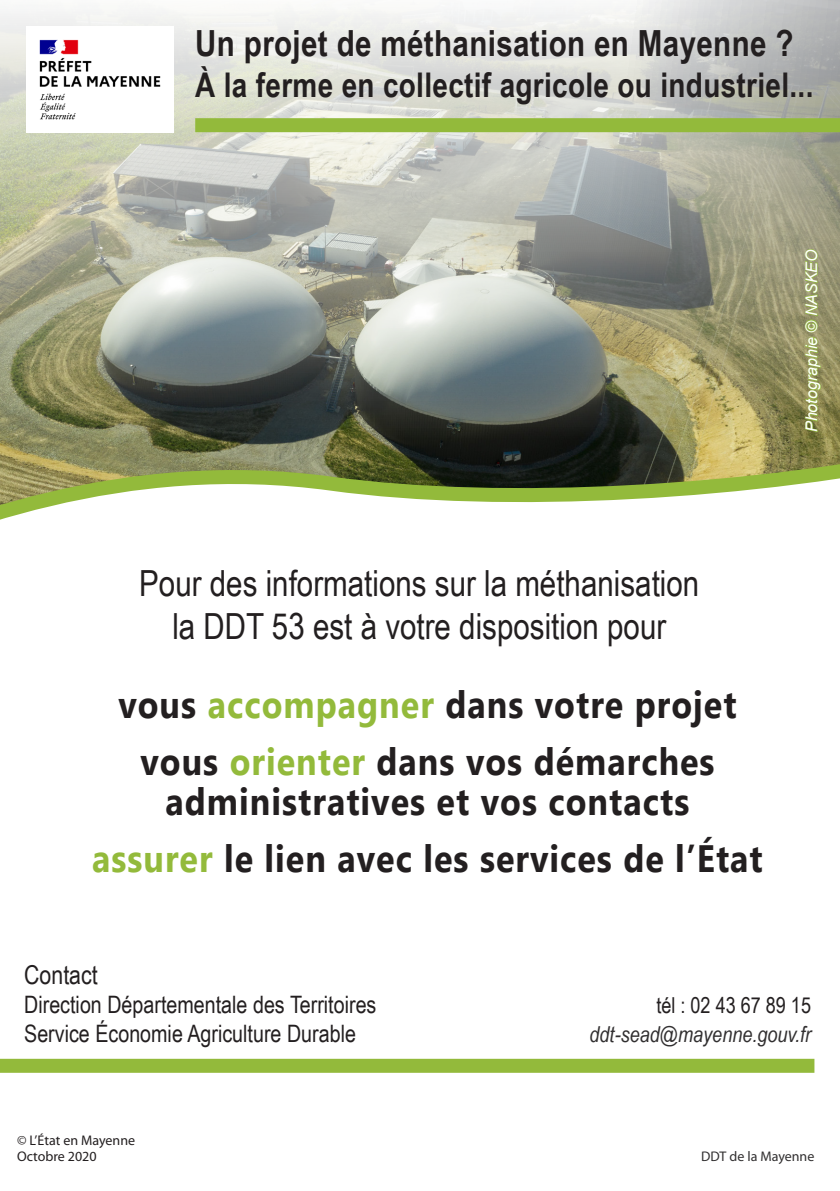
<style>
.page{position:relative;width:840px;height:1191px;background:#fff}
.page>*{position:absolute;margin:0;border:0;box-sizing:border-box;transform-origin:0 0}
.t1{font:700 38px/40px "Gadugi";letter-spacing:.03em;color:#231f20;text-align:center;scale:.89 1}
.t2{font:36px "Arial Narrow";color:#231f20}
.t3{font:700 36px "Arial Narrow";letter-spacing:.01em;color:#231f20}
.t4{font:700 34px "Arial Narrow";letter-spacing:.01em;color:#231f20}
.t5{font:26px "Arial Narrow";color:#231f20}
.t6{font:24px "Arial Narrow";color:#231f20}
.t7{font:italic 22px "Arial Narrow";color:#312f30}
.t8{font:22px "Arial Narrow";color:#231f20}
.t9{font:italic 16px "Arial";color:#fff}
.t10{font:14px "Myriad Pro";color:#231f20}
.t11{font:14px "Myriad Pro";color:#312f30}
.s1{color:#93ba3b}
</style>
<div class="page">
<img style="left:0;top:0;width:839px;height:520px">
<svg style="left:804px;top:249px;width:17px;height:183px;background:#949e56"></svg>
<img style="left:26px;top:27px;width:147px;height:105px">
<div style="left:195px;top:118px;width:644px;height:14px;background:#93ba3b"></div>
<div style="left:0;top:1058px;width:814px;height:14px;background:#93ba3b"></div>
<p class="t3" style="left:195px;top:16px;width:599px">Un projet de méthanisation en Mayenne ?</p>
<p class="t4" style="left:195px;top:59px;width:619px">À la ferme en collectif agricole ou industriel...</p>
<p class="t9" style="left:800px;top:432px;width:184px;rotate:-90deg">Photographie © NASKEO</p>
<p class="t2" style="left:139px;top:556px;width:561px">Pour des informations sur la méthanisation</p>
<p class="t2" style="left:172px;top:600px;width:495px">la DDT 53 est à votre disposition pour</p>
<p class="t1" style="left:118px;top:685px;width:695px">vous <span class="s1">accompagner</span> dans votre projet</p>
<p class="t1" style="left:140px;top:742px;width:646px">vous <span class="s1">orienter</span> dans vos démarches administratives et vos contacts</p>
<p class="t1" style="left:92px;top:839px;width:754px"><span class="s1">assurer</span> le lien avec les services de l’État</p>
<p class="t5" style="left:24px;top:955px;width:75px">Contact</p>
<p class="t6" style="left:24px;top:986px;width:353px">Direction Départementale des Territoires</p>
<p class="t8" style="left:656px;top:988px;width:156px">tél : 02 43 67 89 15</p>
<p class="t6" style="left:24px;top:1015px;width:333px">Service Économie Agriculture Durable</p>
<p class="t7" style="left:589px;top:1018px;width:223px">ddt-sead@mayenne.gouv.fr</p>
<p class="t10" style="left:17px;top:1131px;width:120px">© L’État en Mayenne</p>
<p class="t10" style="left:17px;top:1148px;width:81px">Octobre 2020</p>
<p class="t11" style="left:700px;top:1148px;width:115px">DDT de la Mayenne</p>
</div>
